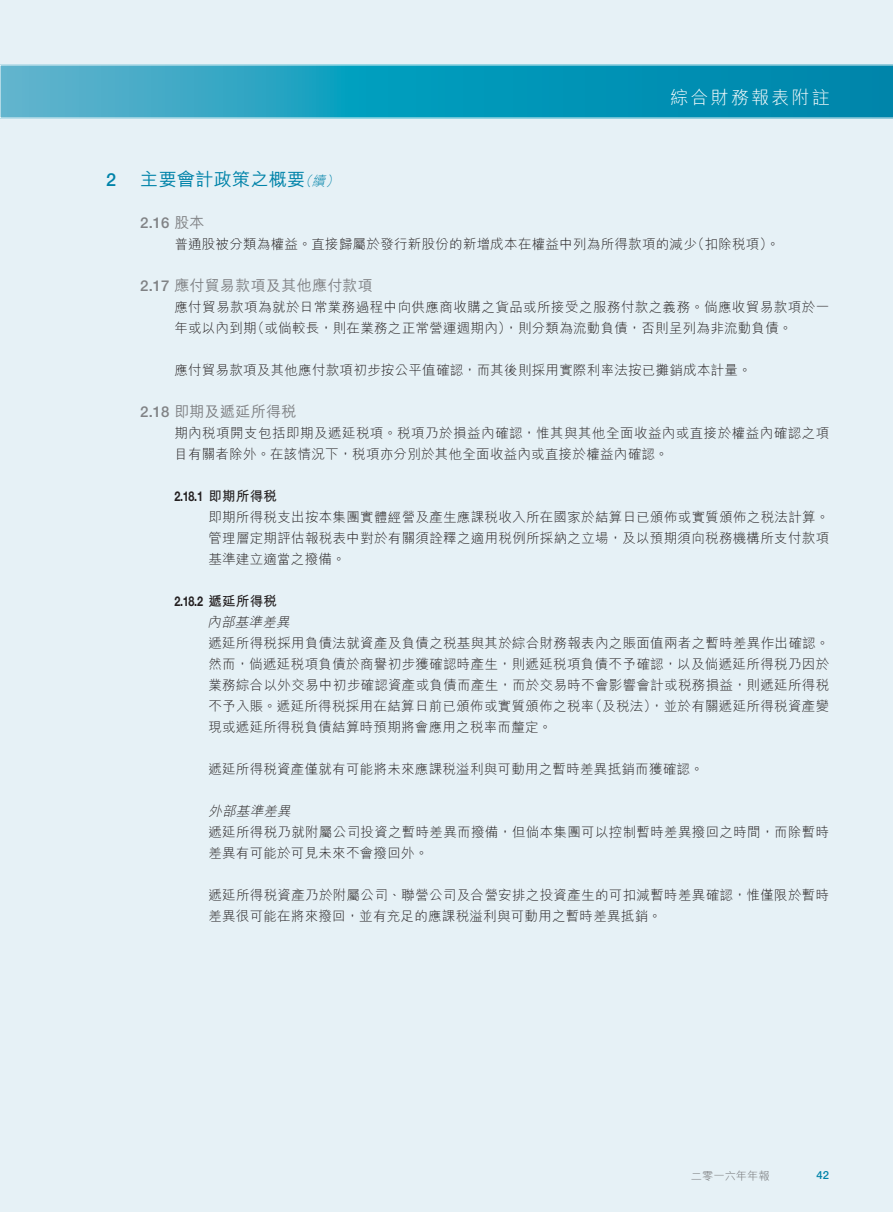
<style>
.page{position:relative;width:893px;height:1212px;background:#e6f1f6}
.page>*{position:absolute;margin:0;border:0;box-sizing:border-box;transform-origin:0 0}
.t1{font:18px "M Hei HK Medium B5 pc H";letter-spacing:.02em;color:#0083a9}
.t2{font:18px "M Hei HK Light B5 pc H";letter-spacing:.12em;color:#fff}
.t3{font:500 18px "Helvetica Neue LT Std";color:#0083a9}
.t4{font:15px "M Hei HK Medium B5 pc H";letter-spacing:.02em;color:#808285}
.t5{font:500 15px "Helvetica Neue LT Std";color:#808285}
.t6{font:13.5px/21px "M Hei HK Light B5 pc H";letter-spacing:.02em;color:#231f20}
.t7{font:700 13.5px "Helvetica Neue LT Std";color:#231f20;scale:.8 1}
.t8{font:italic 13.5px "M Hei HK Light B5 pc H";color:#231f20}
.t9{font:11.25px "M Hei HK Light B5 pc H";color:#6d6e70}
.t10{font:500 11.25px "Helvetica Neue LT Std";color:#0083a9}
.s1{font-family:"M Hei HK Light B5 pc H";font-style:italic;font-size:13.5px}
.s2{font-family:"M Hei HK Medium B5 pc H";font-weight:400}
.s3{font-family:"Helvetica Neue LT Std";font-weight:500}
.s4{font-family:"M Hei HK Bold B5 pc H";font-weight:400}
</style>
<div class="page">
<svg style="left:0;top:65px;width:893px;height:53px;background:#1b9cbc"></svg>
<h1 class="t2" style="left:670px;top:90px;width:161px">綜合財務報表附註</h1>
<h1 class="t3" style="left:106px;top:169px;width:12px">2</h1>
<h1 class="t1" style="left:140px;top:173px;width:203px">主要會計政策之概要<span class="s1">（續）</span></h1>
<p class="t5" style="left:140px;top:214px;width:66px">2.16 <span class="s2">股本</span></p>
<p class="t6" style="left:174px;top:235px;width:607px">普通股被分類為權益。直接歸屬於發行新股份的新增成本在權益中列為所得款項的減少（扣除稅項）。</p>
<p class="t4" style="left:140px;top:280px;width:234px"><span class="s3">2.17</span> 應付貿易款項及其他應付款項</p>
<p class="t6" style="left:174px;top:298px;width:656px">應付貿易款項為就於日常業務過程中向供應商收購之貨品或所接受之服務付款之義務。倘應收貿易款項於一年或以內到期（或倘較長，則在業務之正常營運週期內），則分類為流動負債，否則呈列為非流動負債。</p>
<p class="t6" style="left:174px;top:361px;width:579px">應付貿易款項及其他應付款項初步按公平值確認，而其後則採用實際利率法按已攤銷成本計量。</p>
<p class="t4" style="left:140px;top:406px;width:158px"><span class="s3">2.18</span> 即期及遞延所得稅</p>
<p class="t6" style="left:174px;top:424px;width:656px">期內稅項開支包括即期及遞延稅項。稅項乃於損益內確認，惟其與其他全面收益內或直接於權益內確認之項目有關者除外。在該情況下，稅項亦分別於其他全面收益內或直接於權益內確認。</p>
<p class="t7" style="left:174px;top:489px;width:130px">2.18.1 <span class="s4">即期所得稅</span></p>
<p class="t6" style="left:208px;top:508px;width:622px;text-align:justify">即期所得稅支出按本集團實體經營及產生應課稅收入所在國家於結算日已頒佈或實質頒佈之稅法計算。管理層定期評估報稅表中對於有關須詮釋之適用稅例所採納之立場，及以預期須向稅務機構所支付款項基準建立適當之撥備。</p>
<p class="t7" style="left:174px;top:594px;width:130px">2.18.2 <span class="s4">遞延所得稅</span></p>
<p class="t8" style="left:207px;top:617px;width:86px">內部基準差異</p>
<p class="t6" style="left:208px;top:634px;width:622px;text-align:justify">遞延所得稅採用負債法就資產及負債之稅基與其於綜合財務報表內之賬面值兩者之暫時差異作出確認。然而，倘遞延稅項負債於商譽初步獲確認時產生，則遞延稅項負債不予確認，以及倘遞延所得稅乃因於業務綜合以外交易中初步確認資產或負債而產生，而於交易時不會影響會計或稅務損益，則遞延所得稅不予入賬。遞延所得稅採用在結算日前已頒佈或實質頒佈之稅率（及稅法），並於有關遞延所得稅資產變現或遞延所得稅負債結算時預期將會應用之稅率而釐定。</p>
<p class="t6" style="left:208px;top:760px;width:497px">遞延所得稅資產僅就有可能將未來應課稅溢利與可動用之暫時差異抵銷而獲確認。</p>
<p class="t8" style="left:208px;top:806px;width:86px">外部基準差異</p>
<p class="t6" style="left:208px;top:823px;width:622px">遞延所得稅乃就附屬公司投資之暫時差異而撥備，但倘本集團可以控制暫時差異撥回之時間，而除暫時差異有可能於可見未來不會撥回外。</p>
<p class="t6" style="left:208px;top:886px;width:622px">遞延所得稅資產乃於附屬公司、聯營公司及合營安排之投資產生的可扣減暫時差異確認，惟僅限於暫時差異很可能在將來撥回，並有充足的應課稅溢利與可動用之暫時差異抵銷。</p>
<p class="t9" style="left:691px;top:1171px;width:80px">二零一六年年報</p>
<p class="t10" style="left:816px;top:1168px;width:14px">42</p>
</div>
